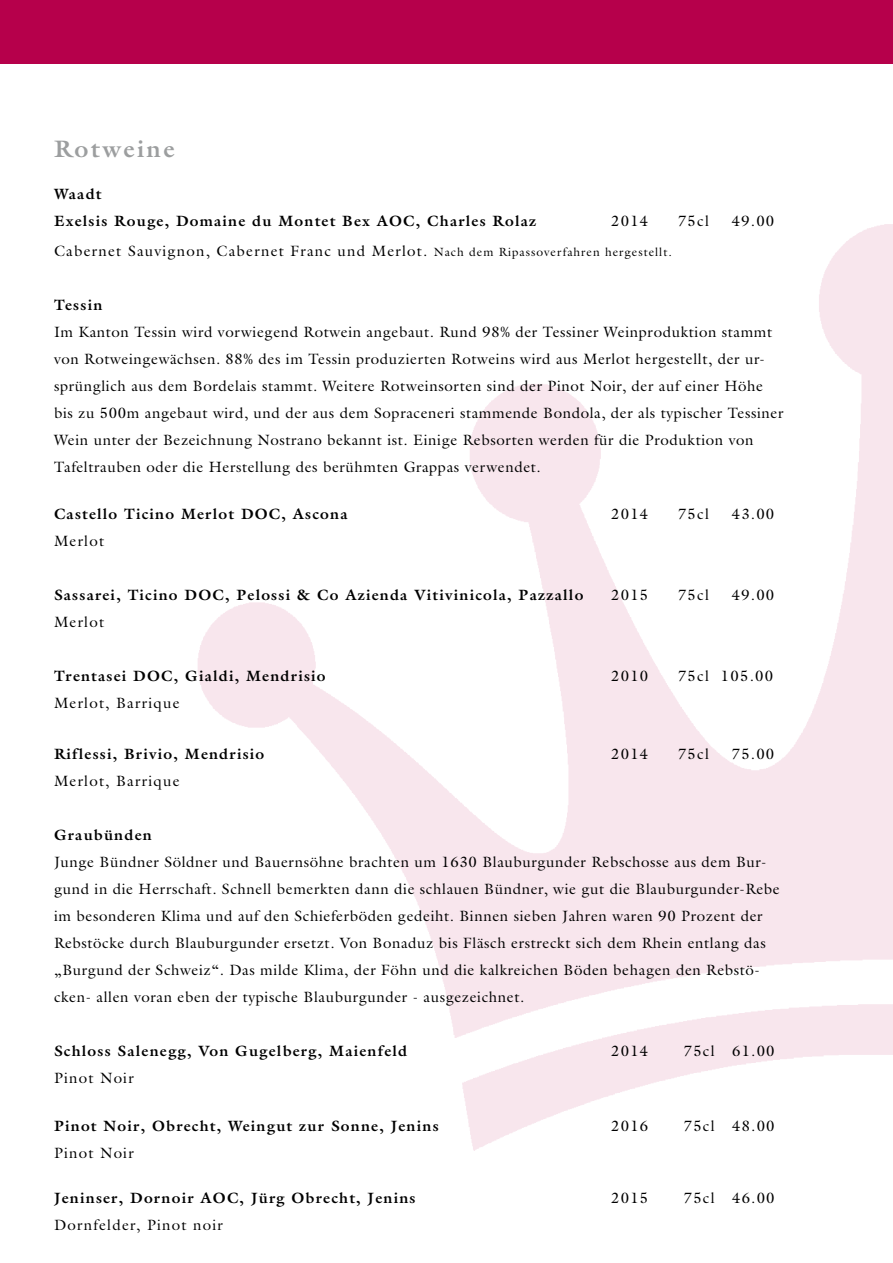
<style>
.page{position:relative;width:893px;height:1263px;background:#fff}
.page>*{position:absolute;margin:0;border:0;box-sizing:border-box;transform-origin:0 0}
.t1{font:700 24px "Galliard";letter-spacing:.1em;color:#9c9e9f}
.t2{font:15px/27px "Galliard";letter-spacing:.04em;color:#000}
.t3{font:700 15px/27px "Galliard";letter-spacing:.08em;color:#000}
.t4{font:15px "Galliard";letter-spacing:.08em;color:#000}
.s1{font-size:12px}
</style>
<div class="page">
<div style="left:0;top:0;width:893px;height:64px;background:#b6004b"></div>
<h1 class="t1" style="left:54px;top:133px;width:122px">Rotweine</h1>
<p class="t3" style="left:54px;top:180px;width:484px">Waadt<br>Exelsis Rouge, Domaine du Montet Bex AOC, Charles Rolaz</p>
<p class="t2" style="left:611px;top:207px;width:39px">2014</p>
<p class="t2" style="left:678px;top:207px;width:32px">75cl</p>
<p class="t2" style="left:732px;top:207px;width:44px">49.00</p>
<p class="t4" style="left:54px;top:242px;width:619px">Cabernet Sauvignon, Cabernet Franc und Merlot. <span class="s1">Nach dem Ripassoverfahren hergestellt.</span></p>
<p class="t3" style="left:54px;top:291px;width:50px">Tessin</p>
<p class="t2" style="left:54px;top:318px;width:731px">Im Kanton Tessin wird vorwiegend Rotwein angebaut. Rund 98% der Tessiner Weinproduktion stammt von Rotweingewächsen. 88% des im Tessin produzierten Rotweins wird aus Merlot hergestellt, der ur&shy;sprünglich aus dem Bordelais stammt. Weitere Rotweinsorten sind der Pinot Noir, der auf einer Höhe bis zu 500m angebaut wird, und der aus dem Sopraceneri stammende Bondola, der als typischer Tessiner Wein unter der Bezeichnung Nostrano bekannt ist. Einige Rebsorten werden für die Produktion von Tafeltrauben oder die Herstellung des berühmten Grappas verwendet.</p>
<p class="t3" style="left:54px;top:500px;width:295px">Castello Ticino Merlot DOC, Ascona</p>
<p class="t2" style="left:611px;top:500px;width:39px">2014</p>
<p class="t2" style="left:678px;top:500px;width:32px">75cl</p>
<p class="t2" style="left:732px;top:500px;width:44px">43.00</p>
<p class="t2" style="left:54px;top:527px;width:52px">Merlot</p>
<p class="t3" style="left:54px;top:581px;width:531px">Sassarei, Ticino DOC, Pelossi &amp; Co Azienda Vitivinicola, Pazzallo</p>
<p class="t2" style="left:611px;top:581px;width:39px">2015</p>
<p class="t2" style="left:678px;top:581px;width:32px">75cl</p>
<p class="t2" style="left:732px;top:581px;width:44px">49.00</p>
<p class="t2" style="left:54px;top:608px;width:52px">Merlot</p>
<p class="t3" style="left:54px;top:662px;width:273px">Trentasei DOC, Gialdi, Mendrisio</p>
<p class="t2" style="left:611px;top:662px;width:39px">2010</p>
<p class="t4" style="left:678px;top:666px;width:97px">75cl 105.00</p>
<p class="t4" style="left:54px;top:693px;width:127px">Merlot, Barrique</p>
<p class="t3" style="left:54px;top:740px;width:212px">Riflessi, Brivio, Mendrisio</p>
<p class="t2" style="left:611px;top:740px;width:39px">2014</p>
<p class="t2" style="left:678px;top:740px;width:32px">75cl</p>
<p class="t2" style="left:732px;top:740px;width:44px">75.00</p>
<p class="t4" style="left:54px;top:771px;width:127px">Merlot, Barrique</p>
<p class="t3" style="left:54px;top:821px;width:99px">Graubünden</p>
<p class="t2" style="left:54px;top:848px;width:727px">Junge Bündner Söldner und Bauernsöhne brachten um 1630 Blauburgunder Rebschosse aus dem Bur&shy;gund in die Herrschaft. Schnell bemerkten dann die schlauen Bündner, wie gut die Blauburgunder-Rebe im besonderen Klima und auf den Schieferböden gedeiht. Binnen sieben Jahren waren 90 Prozent der Rebstöcke durch Blauburgunder ersetzt. Von Bonaduz bis Fläsch erstreckt sich dem Rhein entlang das „Burgund der Schweiz“. Das milde Klima, der Föhn und die kalkreichen Böden behagen den Rebstö&shy;cken- allen voran eben der typische Blauburgunder - ausgezeichnet.</p>
<p class="t3" style="left:54px;top:1037px;width:355px">Schloss Salenegg, Von Gugelberg, Maienfeld</p>
<p class="t2" style="left:611px;top:1037px;width:39px">2014</p>
<p class="t2" style="left:684px;top:1037px;width:92px">75cl 61.00</p>
<p class="t4" style="left:54px;top:1068px;width:81px">Pinot Noir</p>
<p class="t3" style="left:54px;top:1112px;width:386px">Pinot Noir, Obrecht, Weingut zur Sonne, Jenins</p>
<p class="t2" style="left:611px;top:1112px;width:39px">2016</p>
<p class="t2" style="left:684px;top:1112px;width:92px">75cl 48.00</p>
<p class="t4" style="left:54px;top:1143px;width:81px">Pinot Noir</p>
<p class="t3" style="left:54px;top:1184px;width:363px">Jeninser, Dornoir AOC, Jürg Obrecht, Jenins</p>
<p class="t2" style="left:611px;top:1184px;width:39px">2015</p>
<p class="t2" style="left:684px;top:1184px;width:92px">75cl 46.00</p>
<p class="t4" style="left:54px;top:1215px;width:170px">Dornfelder, Pinot noir</p>
</div>
